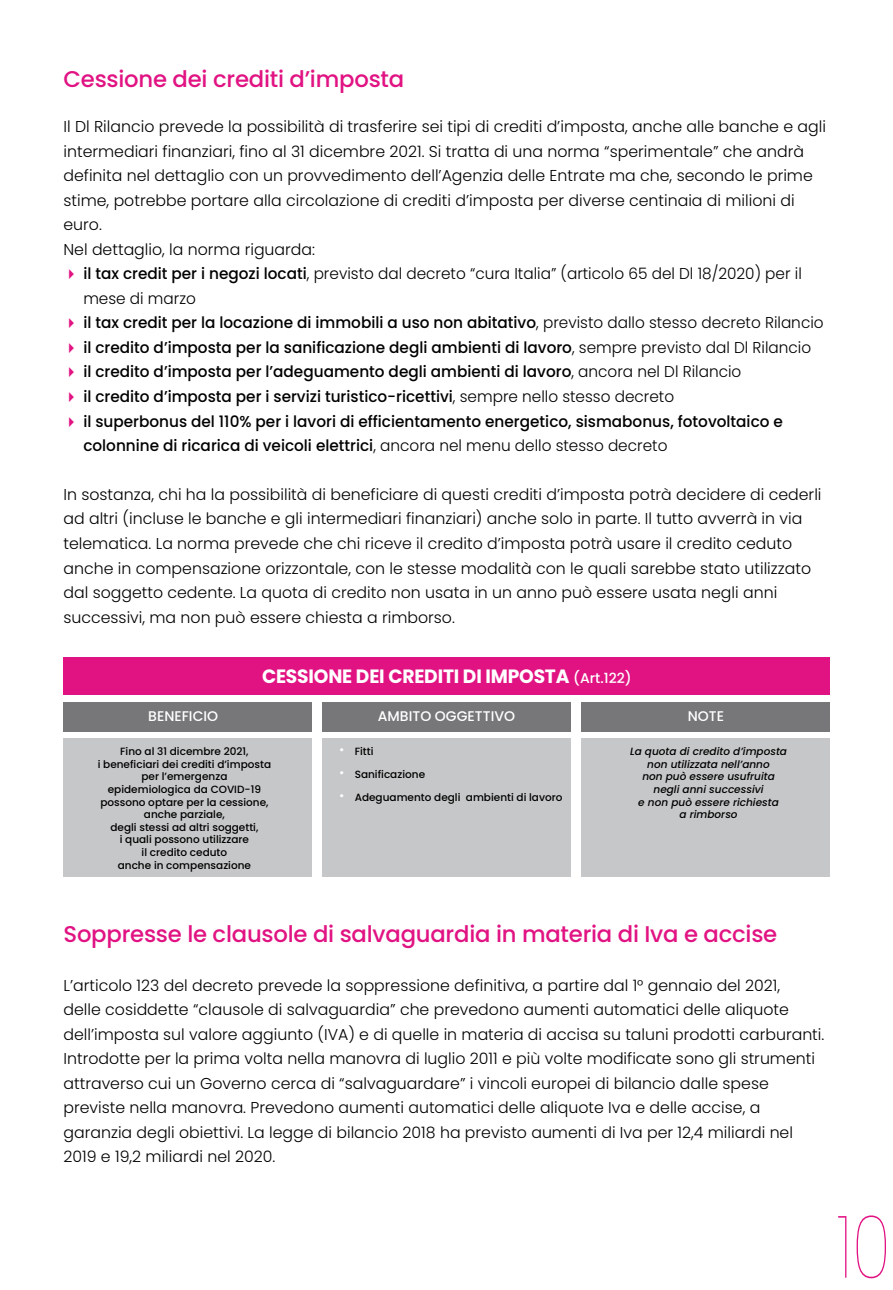
<style>
.page{position:relative;width:893px;height:1290px;background:#fff}
.page>*{position:absolute;margin:0;border:0;box-sizing:border-box;transform-origin:0 0}
.t1{font:100 87.5px "Poppins";color:#e11383;scale:.75 1}
.t2{font:500 22.75px "Poppins";letter-spacing:-.01em;color:#e11383}
.t3{font:700 19.25px "Poppins";letter-spacing:-.01em;color:#fff}
.t4{font:300 15.75px/24.5px "Poppins";color:#000}
.t5{font:500 15.75px "Poppins";color:#000}
.t6{font:500 14px "Poppins";color:#fff}
.t7{font:500 10.5px/12.6px "Poppins";color:#000;text-align:center}
.t8{font:italic 500 10.5px/12.6px "Poppins";color:#000;text-align:center}
.s1{font-weight:500}
.s2{font-weight:300}
.s3{font-weight:500;font-size:14px}
.s4{font-weight:100;font-size:15.75px;color:#fff}
</style>
<div class="page">
<div style="left:63px;top:657px;width:767px;height:37px;background:#e11383"></div>
<div style="left:63px;top:702px;width:248px;height:30px;background:#77777a"></div>
<div style="left:63px;top:738px;width:248px;height:139px;background:#c6c7c8"></div>
<div style="left:322px;top:702px;width:248px;height:30px;background:#77777a"></div>
<div style="left:322px;top:738px;width:248px;height:139px;background:#c6c7c8"></div>
<div style="left:582px;top:702px;width:248px;height:30px;background:#77777a"></div>
<div style="left:582px;top:738px;width:248px;height:139px;background:#c6c7c8"></div>
<h2 class="t2" style="left:63px;top:66px;width:342px">Cessione dei crediti d’imposta</h2>
<p class="t4" style="left:63px;top:115px;width:764px">Il Dl Rilancio prevede la possibilità di trasferire sei tipi di crediti d’imposta, anche alle banche e agli</p>
<p class="t4" style="left:63px;top:139px;width:742px">intermediari finanziari, fino al 31 dicembre 2021. Si tratta di una norma “sperimentale” che andrà</p>
<p class="t4" style="left:63px;top:164px;width:751px">definita nel dettaglio con un provvedimento dell’Agenzia delle Entrate ma che, secondo le prime</p>
<p class="t4" style="left:63px;top:188px;width:733px">stime, potrebbe portare alla circolazione di crediti d’imposta per diverse centinaia di milioni di</p>
<p class="t4" style="left:63px;top:213px;width:40px">euro.</p>
<p class="t4" style="left:63px;top:237px;width:253px">Nel dettaglio, la norma riguarda:</p>
<p class="t4" style="left:83px;top:262px;width:720px"><span class="s1">il tax credit per i negozi locati</span>, previsto dal decreto “cura Italia” (articolo 65 del Dl 18/2020) per il</p>
<p class="t4" style="left:83px;top:286px;width:114px">mese di marzo</p>
<p class="t5" style="left:83px;top:314px;width:742px">il tax credit per la locazione di immobili a uso non abitativo<span class="s2">, previsto dallo stesso decreto Rilancio</span></p>
<p class="t5" style="left:83px;top:338px;width:729px">il credito d’imposta per la sanificazione degli ambienti di lavoro<span class="s2">, sempre previsto dal Dl Rilancio</span></p>
<p class="t5" style="left:83px;top:363px;width:659px">il credito d’imposta per l’adeguamento degli ambienti di lavoro<span class="s2">, ancora nel Dl Rilancio</span></p>
<p class="t5" style="left:83px;top:387px;width:592px">il credito d’imposta per i servizi turistico-ricettivi<span class="s2">, sempre nello stesso decreto</span></p>
<p class="t5" style="left:83px;top:412px;width:701px">il superbonus del 110% per i lavori di efficientamento energetico, sismabonus, fotovoltaico e</p>
<p class="t5" style="left:83px;top:436px;width:586px">colonnine di ricarica di veicoli elettrici<span class="s2">, ancora nel menu dello stesso decreto</span></p>
<p class="t4" style="left:63px;top:482px;width:759px">In sostanza, chi ha la possibilità di beneficiare di questi crediti d’imposta potrà decidere di cederli ad altri (incluse le banche e gli intermediari finanziari) anche solo in parte. Il tutto avverrà in via telematica. La norma prevede che chi riceve il credito d’imposta potrà usare il credito ceduto anche in compensazione orizzontale, con le stesse modalità con le quali sarebbe stato utilizzato dal soggetto cedente. La quota di credito non usata in un anno può essere usata negli anni successivi, ma non può essere chiesta a rimborso.</p>
<p class="t3" style="left:262px;top:665px;width:371px">CESSIONE DEI CREDITI DI IMPOSTA <span class="s3">(Art.122)</span></p>
<p class="t6" style="left:148px;top:708px;width:71px">BENEFICIO</p>
<p class="t7" style="left:98px;top:745px;width:175px">Fino al 31 dicembre 2021,<br>i beneficiari dei crediti d’imposta per l’emergenza<br>epidemiologica da COVID-19 possono optare per la cessione, anche parziale,<br>degli stessi ad altri soggetti,<br>i quali possono utilizzare<br>il credito ceduto<br>anche in compensazione</p>
<p class="t6" style="left:378px;top:708px;width:139px">AMBITO OGGETTIVO</p>
<p class="t7" style="left:340px;top:745px;width:35px"><span class="s4">•</span> Fitti</p>
<p class="t7" style="left:340px;top:768px;width:87px"><span class="s4">•</span> Sanificazione</p>
<p class="t7" style="left:340px;top:791px;width:224px"><span class="s4">•</span> Adeguamento degli ambienti di lavoro</p>
<p class="t6" style="left:688px;top:708px;width:38px">NOTE</p>
<p class="t8" style="left:630px;top:745px;width:159px">La quota di credito d’imposta non utilizzata nell’anno<br>non può essere usufruita negli anni successivi<br>e non può essere richiesta<br>a rimborso</p>
<h2 class="t2" style="left:63px;top:920px;width:715px">Soppresse le clausole di salvaguardia in materia di Iva e accise</h2>
<p class="t4" style="left:63px;top:973px;width:762px">L’articolo 123 del decreto prevede la soppressione definitiva, a partire dal 1° gennaio del 2021,<br>delle cosiddette “clausole di salvaguardia” che prevedono aumenti automatici delle aliquote dell’imposta sul valore aggiunto (IVA) e di quelle in materia di accisa su taluni prodotti carburanti.<br>Introdotte per la prima volta nella manovra di luglio 2011 e più volte modificate sono gli strumenti attraverso cui un Governo cerca di “salvaguardare” i vincoli europei di bilancio dalle spese previste nella manovra. Prevedono aumenti automatici delle aliquote Iva e delle accise, a garanzia degli obiettivi. La legge di bilancio 2018 ha previsto aumenti di Iva per 12,4 miliardi nel 2019 e 19,2 miliardi nel 2020.</p>
<h1 class="t1" style="left:837px;top:1196px;width:73px">10</h1>
</div>
